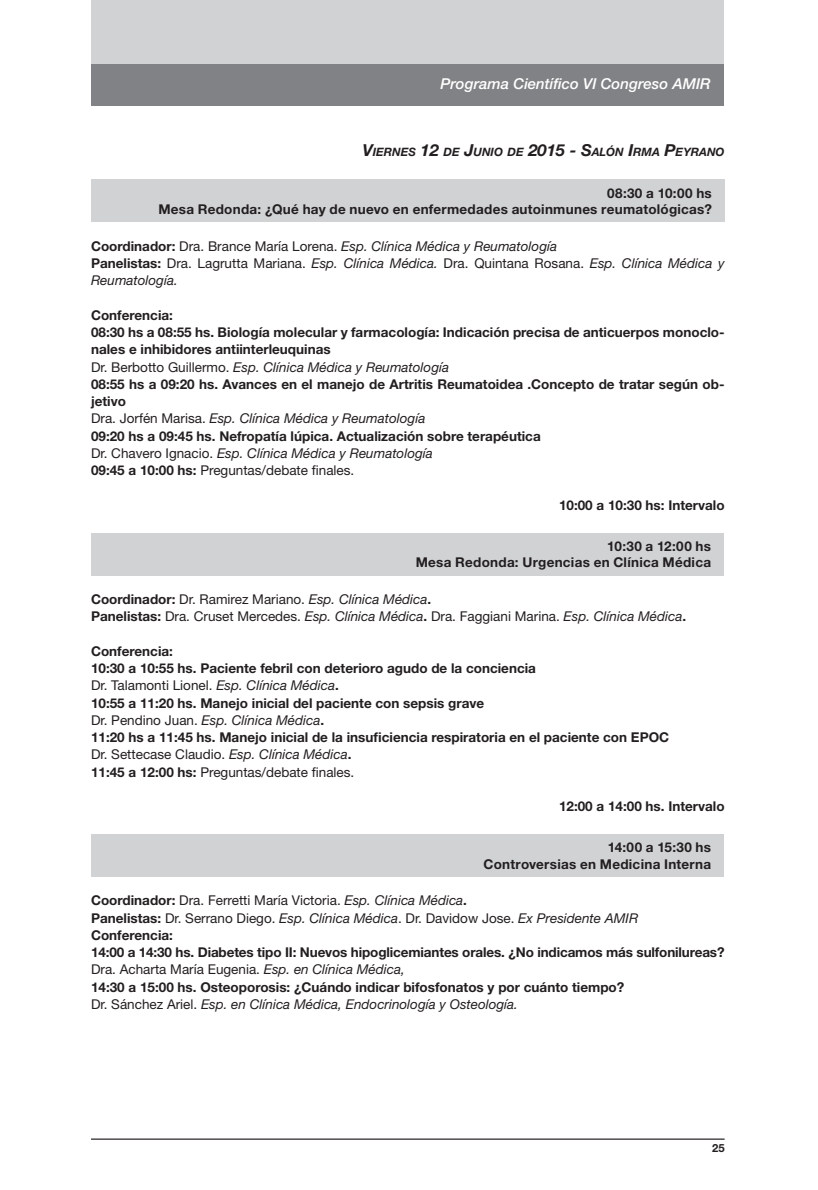
<style>
.page{position:relative;width:818px;height:1190px;background:#fff}
.page>*{position:absolute;margin:0;border:0;box-sizing:border-box;transform-origin:0 0}
.t1{font:italic 500 15px "Helvetica Neue LT Std";color:#fff}
.Sin_espaciado{font:700 13.5px/17.2px "Helvetica Neue LT Std";color:#231f20}
.t2{font:italic 13.5px/17.2px "Helvetica Neue LT Std";color:#231f20}
.t3{font:13.5px "Helvetica Neue LT Std";color:#231f20}
.Sin_espaciado-2{font:700 13.5px "Helvetica Neue LT Std";letter-spacing:.02em;color:#231f20}
.t4{font:italic 700 11.55px "Helvetica Neue LT Std";color:#231f20}
.t5{font:700 11.25px "Helvetica Neue LT Std";color:#231f20}
.s1{font-size:16.5px}
.s2{font-weight:700;font-style:normal}
.s3{font-style:normal}
.s4{font-weight:700}
.s5{font-style:italic}
</style>
<div class="page">
<div style="left:92px;top:0;width:632px;height:106px;background:#d1d2d4"></div>
<div style="left:92px;top:64px;width:632px;height:42px;background:#808285"></div>
<hr style="left:91px;top:1138px;width:634px;height:1px;background:#231f20">
<div style="left:91px;top:180px;width:634px;height:42px;background:#d1d2d4"></div>
<div style="left:91px;top:533px;width:633px;height:42px;background:#d1d2d4"></div>
<div style="left:91px;top:834px;width:633px;height:42px;background:#d1d2d4"></div>
<p class="t1" style="left:440px;top:75px;width:272px">Programa Científico VI Congreso AMIR</p>
<p class="t4" style="left:362px;top:145px;width:364px"><span class="s1">V</span>IERNES <span class="s1">12</span> DE <span class="s1">J</span>UNIO DE <span class="s1">2015 - S</span>ALÓN <span class="s1">I</span>RMA <span class="s1">P</span>EYRANO</p>
<p class="Sin_espaciado" style="left:607px;top:184px;width:106px">08:30 a 10:00 hs</p>
<p class="Sin_espaciado-2" style="left:158px;top:201px;width:555px">Mesa Redonda: ¿Qué hay de nuevo en enfermedades autoinmunes reumatológicas?</p>
<p class="t2" style="left:91px;top:237px;width:468px"><span class="s2">Coordinador:</span> <span class="s3">Dra. Brance María Lorena.</span> Esp. Clínica Médica y Reumatología</p>
<p class="t2" style="left:91px;top:254px;width:635px"><span class="s2">Panelistas:</span> <span class="s3">Dra. Lagrutta Mariana.</span> Esp. Clínica Médica. <span class="s3">Dra. Quintana Rosana.</span> Esp. Clínica Médica y<br>Reumatología.</p>
<p class="Sin_espaciado" style="left:91px;top:306px;width:83px">Conferencia:</p>
<p class="Sin_espaciado" style="left:91px;top:323px;width:635px">08:30 hs a 08:55 hs. Biología molecular y farmacología: Indicación precisa de anticuerpos monoclo&shy;nales e inhibidores antiinterleuquinas</p>
<p class="t2" style="left:91px;top:358px;width:360px"><span class="s3">Dr. Berbotto Guillermo.</span> Esp. Clínica Médica y Reumatología</p>
<p class="Sin_espaciado" style="left:91px;top:375px;width:635px">08:55 hs a 09:20 hs. Avances en el manejo de Artritis Reumatoidea .Concepto de tratar según ob&shy;jetivo</p>
<p class="t2" style="left:91px;top:409px;width:336px"><span class="s3">Dra. Jorfén Marisa.</span> Esp. Clínica Médica y Reumatología</p>
<p class="Sin_espaciado" style="left:91px;top:427px;width:451px">09:20 hs a 09:45 hs. Nefropatía lúpica. Actualización sobre terapéutica</p>
<p class="t2" style="left:91px;top:444px;width:343px"><span class="s3">Dr. Chavero Ignacio.</span> Esp. Clínica Médica y Reumatología</p>
<p class="t3" style="left:91px;top:462px;width:265px"><span class="s4">09:45 a 10:00 hs:</span> Preguntas/debate finales.</p>
<p class="Sin_espaciado" style="left:559px;top:496px;width:167px">10:00 a 10:30 hs: Intervalo</p>
<p class="Sin_espaciado" style="left:607px;top:537px;width:105px">10:30 a 12:00 hs</p>
<p class="Sin_espaciado-2" style="left:416px;top:554px;width:297px">Mesa Redonda: Urgencias en Clínica Médica</p>
<p class="t3" style="left:91px;top:591px;width:342px"><span class="s4">Coordinador:</span> Dr. Ramirez Mariano. <span class="s5">Esp. Clínica Médica</span><span class="s4">.</span></p>
<p class="t3" style="left:91px;top:608px;width:597px"><span class="s4">Panelistas:</span> Dra. Cruset Mercedes. <span class="s5">Esp. Clínica Médica</span><span class="s4">.</span> Dra. Faggiani Marina. <span class="s5">Esp. Clínica Médica</span><span class="s4">.</span></p>
<p class="Sin_espaciado" style="left:91px;top:642px;width:83px">Conferencia:</p>
<p class="Sin_espaciado" style="left:91px;top:659px;width:446px">10:30 a 10:55 hs. Paciente febril con deterioro agudo de la conciencia</p>
<p class="t3" style="left:91px;top:677px;width:249px">Dr. Talamonti Lionel. <span class="s5">Esp. Clínica Médica</span><span class="s4">.</span></p>
<p class="Sin_espaciado" style="left:91px;top:693px;width:395px">10:55 a 11:20 hs. Manejo inicial del paciente con sepsis grave</p>
<p class="t2" style="left:91px;top:711px;width:235px"><span class="s3">Dr. Pendino Juan.</span> Esp. Clínica Médica<span class="s2">.</span></p>
<p class="Sin_espaciado" style="left:91px;top:728px;width:580px">11:20 hs a 11:45 hs. Manejo inicial de la insuficiencia respiratoria en el paciente con EPOC</p>
<p class="t3" style="left:91px;top:746px;width:262px">Dr. Settecase Claudio. <span class="s5">Esp. Clínica Médica</span><span class="s4">.</span></p>
<p class="t3" style="left:91px;top:763px;width:265px"><span class="s4">11:45 a 12:00 hs:</span> Preguntas/debate finales.</p>
<p class="Sin_espaciado" style="left:559px;top:797px;width:167px">12:00 a 14:00 hs. Intervalo</p>
<p class="Sin_espaciado" style="left:608px;top:838px;width:105px">14:00 a 15:30 hs</p>
<p class="Sin_espaciado-2" style="left:483px;top:855px;width:229px">Controversias en Medicina Interna</p>
<p class="t3" style="left:91px;top:892px;width:378px"><span class="s4">Coordinador:</span> Dra. Ferretti María Victoria. <span class="s5">Esp. Clínica Médica</span><span class="s4">.</span></p>
<p class="t2" style="left:91px;top:909px;width:549px"><span class="s2">Panelistas:</span> <span class="s3">Dr. Serrano Diego.</span> Esp. Clínica Médica<span class="s3">. Dr. Davidow Jose.</span> Ex Presidente AMIR</p>
<p class="Sin_espaciado" style="left:91px;top:926px;width:83px">Conferencia:</p>
<p class="Sin_espaciado" style="left:91px;top:943px;width:635px">14:00 a 14:30 hs. Diabetes tipo II: Nuevos hipoglicemiantes orales. ¿No indicamos más sulfonilureas?</p>
<p class="t3" style="left:91px;top:961px;width:315px">Dra. Acharta María Eugenia. <span class="s5">Esp. en Clínica Médica,</span></p>
<p class="Sin_espaciado" style="left:91px;top:977px;width:535px">14:30 a 15:00 hs. Osteoporosis: ¿Cuándo indicar bifosfonatos y por cuánto tiempo?</p>
<p class="t2" style="left:91px;top:995px;width:429px"><span class="s3">Dr. Sánchez Ariel.</span> Esp. en Clínica Médica, Endocrinología y Osteología.</p>
<p class="t5" style="left:712px;top:1141px;width:14px">25</p>
</div>
